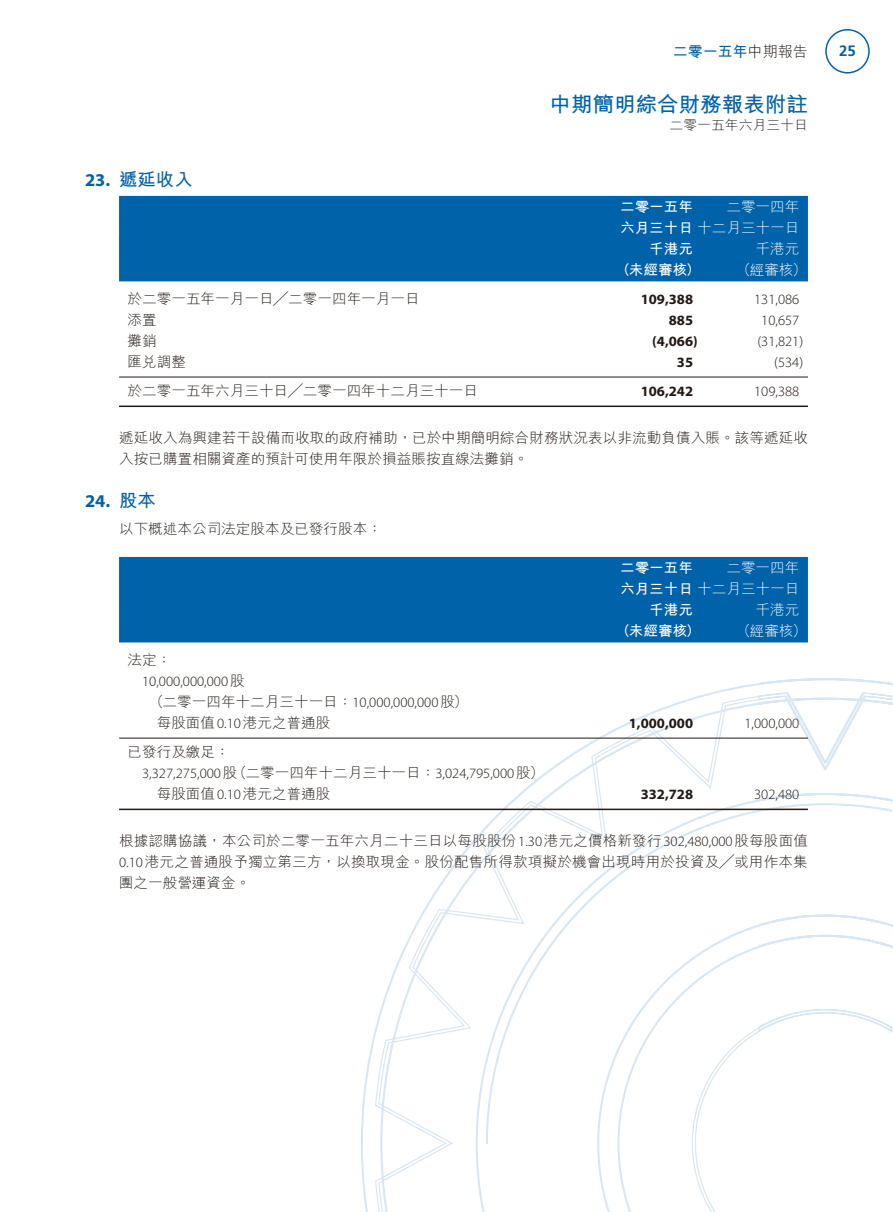
<style>
.page{position:relative;width:893px;height:1212px;background:#fff}
.page>*{position:absolute;margin:0;border:0;box-sizing:border-box;transform-origin:0 0}
.t1{font:700 21px "M Hei HK";color:#0062a8}
.t2{font:700 18px "M Hei HK";color:#0062a8}
.t3{font:700 18px "Myriad Pro";color:#0062a8}
.t4{font:700 15px "M Hei HK";color:#0062a8}
.t5{font:700 15px "Frutiger LT Std";color:#0062a8}
.t6{font:300 14.25px/21px "M Hei HK";color:#231916}
.t7{font:300 14.25px "Myriad Pro";color:#231916}
.t8{font:300 14.25px "M Hei HK";color:#fff}
.t9{font:700 14.25px "Myriad Pro";color:#231916}
.t10{font:700 14.25px "M Hei HK";color:#fff}
.t11{font:300 13.5px "M Hei HK";color:#231916}
.s1{font-weight:300;color:#231916}
.s2{font-family:"Myriad Pro"}
.s3{font-weight:700}
.s4{font-family:"M Hei HK"}
</style>
<div class="page">
<svg style="left:360px;top:678px;width:533px;height:534px"></svg>
<div style="left:825px;top:29px;width:45px;height:45px;border:2px solid #0062a8;border-radius:50%"></div>
<div style="left:119px;top:196px;width:689px;height:22px;background:#0062a8"></div>
<div style="left:119px;top:217px;width:689px;height:22px;background:#0062a8"></div>
<div style="left:119px;top:238px;width:689px;height:22px;background:#0062a8"></div>
<div style="left:119px;top:259px;width:689px;height:22px;background:#0062a8"></div>
<hr style="left:119px;top:377px;width:689px;height:1px;background:#231916">
<hr style="left:119px;top:405px;width:689px;height:2px;background:#231916">
<div style="left:119px;top:557px;width:689px;height:22px;background:#0062a8"></div>
<div style="left:119px;top:578px;width:689px;height:22px;background:#0062a8"></div>
<div style="left:119px;top:599px;width:689px;height:22px;background:#0062a8"></div>
<div style="left:119px;top:620px;width:689px;height:22px;background:#0062a8"></div>
<hr style="left:119px;top:738px;width:689px;height:1px;background:#231916">
<hr style="left:119px;top:809px;width:689px;height:1px;background:#231916">
<p class="t4" style="left:673px;top:41px;width:136px">二零一五年<span class="s1">中期報告</span></p>
<p class="t5" style="left:839px;top:42px;width:18px">25</p>
<p class="t2" style="left:85px;top:166px;width:109px"><span class="s2">23.</span> 遞延收入</p>
<h1 class="t1" style="left:550px;top:89px;width:260px">中期簡明綜合財務報表附註</h1>
<p class="t11" style="left:669px;top:118px;width:140px">二零一五年六月三十日</p>
<p class="t10" style="left:620px;top:197px;width:75px">二零一五年</p>
<p class="t8" style="left:726px;top:200px;width:75px">二零一四年</p>
<p class="t8" style="left:620px;top:221px;width:181px"><span class="s3">六月三十日</span>十二月三十一日</p>
<p class="t10" style="left:649px;top:239px;width:45px">千港元</p>
<p class="t8" style="left:756px;top:242px;width:45px">千港元</p>
<p class="t10" style="left:616px;top:260px;width:86px">（未經審核）</p>
<p class="t8" style="left:737px;top:263px;width:72px">（經審核）</p>
<p class="t6" style="left:128px;top:288px;width:294px">於二零一五年一月一日╱二零一四年一月一日</p>
<p class="t9" style="left:641px;top:290px;width:54px">109,388</p>
<p class="t7" style="left:754px;top:290px;width:47px">131,086</p>
<p class="t6" style="left:128px;top:309px;width:31px">添置</p>
<p class="t9" style="left:669px;top:311px;width:26px">885</p>
<p class="t7" style="left:761px;top:312px;width:40px">10,657</p>
<p class="t6" style="left:128px;top:330px;width:31px">攤銷</p>
<p class="t9" style="left:652px;top:332px;width:47px">(4,066)</p>
<p class="t7" style="left:757px;top:333px;width:47px">(31,821)</p>
<p class="t6" style="left:128px;top:351px;width:60px">匯兌調整</p>
<p class="t9" style="left:677px;top:353px;width:18px">35</p>
<p class="t7" style="left:774px;top:354px;width:31px">(534)</p>
<p class="t6" style="left:128px;top:380px;width:352px">於二零一五年六月三十日╱二零一四年十二月三十一日</p>
<p class="t9" style="left:641px;top:382px;width:54px">106,242</p>
<p class="t7" style="left:754px;top:382px;width:47px">109,388</p>
<p class="t6" style="left:119px;top:427px;width:691px">遞延收入為興建若干設備而收取的政府補助，已於中期簡明綜合財務狀況表以非流動負債入賬。該等遞延收入按已購置相關資產的預計可使用年限於損益賬按直線法攤銷。</p>
<p class="t3" style="left:85px;top:490px;width:72px">24. <span class="s4">股本</span></p>
<p class="t6" style="left:119px;top:518px;width:264px">以下概述本公司法定股本及已發行股本：</p>
<p class="t10" style="left:620px;top:558px;width:75px">二零一五年</p>
<p class="t8" style="left:726px;top:561px;width:75px">二零一四年</p>
<p class="t8" style="left:620px;top:582px;width:181px"><span class="s3">六月三十日</span>十二月三十一日</p>
<p class="t10" style="left:649px;top:600px;width:45px">千港元</p>
<p class="t8" style="left:756px;top:603px;width:45px">千港元</p>
<p class="t10" style="left:616px;top:621px;width:86px">（未經審核）</p>
<p class="t8" style="left:737px;top:624px;width:72px">（經審核）</p>
<p class="t6" style="left:128px;top:649px;width:45px">法定：</p>
<p class="t7" style="left:142px;top:673px;width:104px">10,000,000,000<span class="s4">股</span></p>
<p class="t6" style="left:157px;top:691px;width:313px;text-indent:-7px">（二零一四年十二月三十一日：<span class="s2">10,000,000,000</span>股）每股面值<span class="s2">0.10</span>港元之普通股</p>
<p class="t9" style="left:629px;top:714px;width:66px">1,000,000</p>
<p class="t7" style="left:744px;top:715px;width:56px">1,000,000</p>
<p class="t6" style="left:128px;top:741px;width:104px">已發行及繳足：</p>
<p class="t7" style="left:142px;top:764px;width:403px">3,327,275,000<span class="s4">股（二零一四年十二月三十一日：</span>3,024,795,000<span class="s4">股）</span></p>
<p class="t6" style="left:157px;top:783px;width:175px">每股面值<span class="s2">0.10</span>港元之普通股</p>
<p class="t9" style="left:641px;top:785px;width:54px">332,728</p>
<p class="t7" style="left:754px;top:785px;width:47px">302,480</p>
<p class="t6" style="left:119px;top:830px;width:691px;text-align:justify">根據認購協議，本公司於二零一五年六月二十三日以每股股份<span class="s2">1.30</span>港元之價格新發行<span class="s2">302,480,000</span>股每股面值<span class="s2">0.10</span>港元之普通股予獨立第三方，以換取現金。股份配售所得款項擬於機會出現時用於投資及╱或用作本集團之一般營運資金。</p>
</div>
